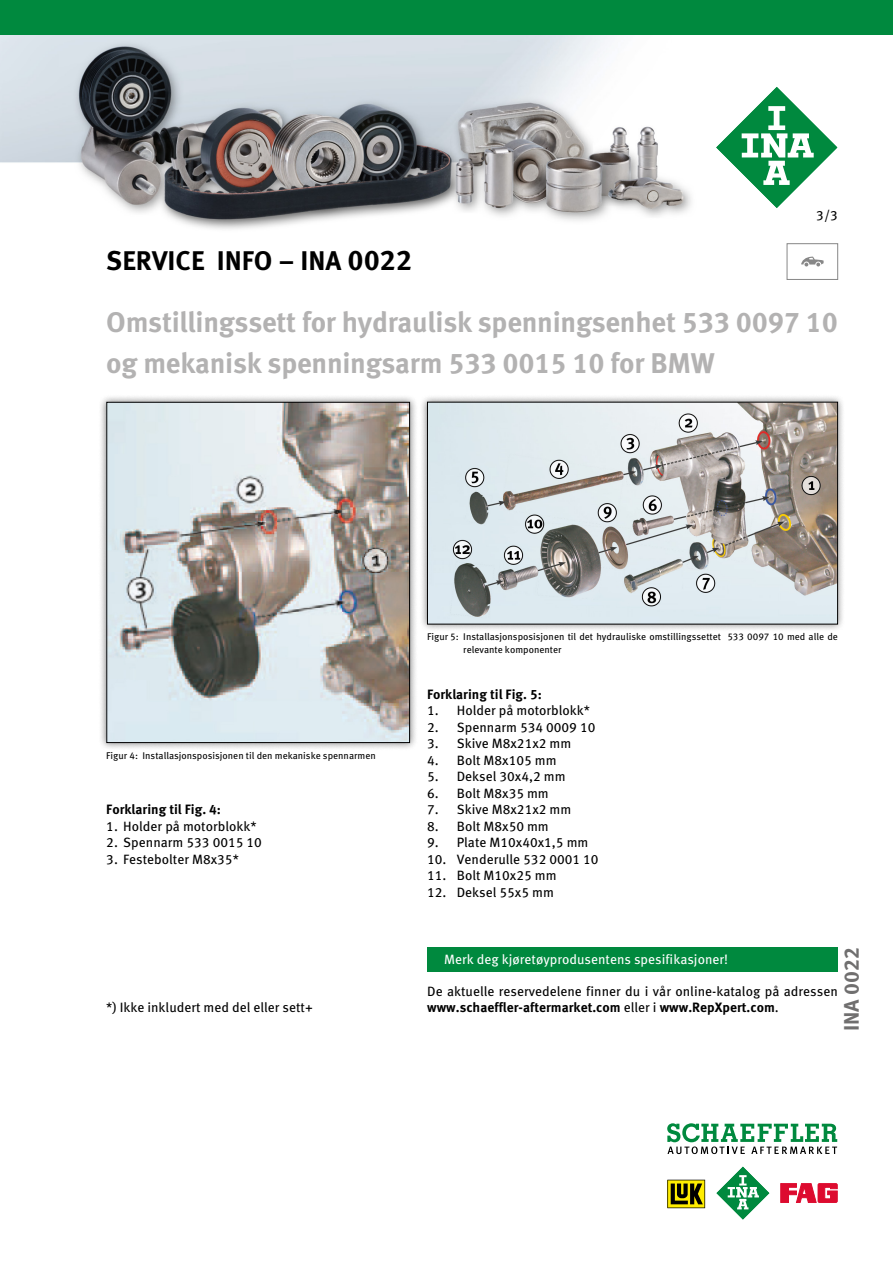
<style>
.page{position:relative;width:893px;height:1263px;background:#fff}
.page>*{position:absolute;margin:0;border:0;box-sizing:border-box;transform-origin:0 0}
.t1{font:700 28.5px/41.4px "Meta Pro";letter-spacing:-.01em;color:#b3b2b2}
.t2{font:700 27px "Meta Pro";color:#000}
.t3{font:700 21px "Meta Pro";color:#706f6f}
.t4{font:13.5px/16.5px "Meta Pro";color:#000}
.t5{font:13.5px "Meta Pro";color:#fff}
.t6{font:700 13.5px "Meta Pro";color:#000}
.t7{font:9.75px/12.8px "Meta Pro";color:#000}
.s1{font-size:28.5px}
.s2{font-weight:700}
</style>
<div class="page">
<div style="left:427px;top:947px;width:411px;height:25px;background:#00893e"></div>
<div style="left:99px;top:394px;width:319px;height:356px;background:#000;opacity:.5"></div>
<img style="left:108px;top:404px;width:300px;height:337px">
<div style="left:106px;top:402px;width:304px;height:341px;border:1px solid #000001"></div>
<div style="left:419px;top:394px;width:426px;height:238px;background:#000;opacity:.5"></div>
<img style="left:429px;top:404px;width:407px;height:218px">
<div style="left:427px;top:402px;width:411px;height:222px;border:1px solid #000"></div>
<img style="left:0;top:34px;width:893px;height:195px">
<svg style="left:667px;top:1180px;width:38px;height:28px"></svg>
<svg style="left:781px;top:1183px;width:56px;height:19px"></svg>
<svg style="left:716px;top:1166px;width:54px;height:54px"></svg>
<svg style="left:667px;top:1123px;width:170px;height:31px"></svg>
<svg style="left:715px;top:85px;width:124px;height:124px"></svg>
<div style="left:0;top:0;width:893px;height:34px;background:#00893e"></div>
<div style="left:787px;top:243px;width:51px;height:37px;border:1px solid #878787"></div>
<svg style="left:801px;top:257px;width:23px;height:9px"></svg>
<h2 class="t2" style="left:106px;top:239px;width:308px">SERVICE INFO – INA <span class="s1">0022</span></h2>
<p class="t4" style="left:816px;top:206px;width:23px">3/3</p>
<h1 class="t1" style="left:106px;top:299px;width:733px">Omstillingssett for hydraulisk spenningsenhet 533 0097 10 og mekanisk spenningsarm 533 0015 10 for BMW</h1>
<p class="t7" style="left:106px;top:748px;width:271px">Figur 4: Installasjonsposisjonen til den mekaniske spennarmen</p>
<p class="t6" style="left:106px;top:799px;width:116px">Forklaring til Fig. 4:</p>
<p class="t4" style="left:106px;top:817px;width:152px">1. Holder på motorblokk*</p>
<p class="t4" style="left:106px;top:833px;width:157px">2. Spennarm 533 0015 10</p>
<p class="t4" style="left:106px;top:850px;width:134px">3. Festebolter M8x35*</p>
<p class="t4" style="left:106px;top:998px;width:208px">*) Ikke inkludert med del eller sett+</p>
<p class="t7" style="left:463px;top:630px;width:376px;text-indent:-36px">Figur 5: Installasjonsposisjonen til det hydrauliske omstillingssettet 533 0097 10 med alle de relevante komponenter</p>
<p class="t6" style="left:427px;top:684px;width:116px">Forklaring til Fig. 5:</p>
<p class="t4" style="left:427px;top:701px;width:165px">1. Holder på motorblokk*</p>
<p class="t4" style="left:427px;top:718px;width:170px">2. Spennarm 534 0009 10</p>
<p class="t4" style="left:427px;top:734px;width:146px">3. Skive M8x21x2 mm</p>
<p class="t4" style="left:427px;top:751px;width:131px">4. Bolt M8x105 mm</p>
<p class="t4" style="left:427px;top:767px;width:140px">5. Deksel 30x4,2 mm</p>
<p class="t4" style="left:427px;top:784px;width:123px">6. Bolt M8x35 mm</p>
<p class="t4" style="left:427px;top:800px;width:146px">7. Skive M8x21x2 mm</p>
<p class="t4" style="left:427px;top:817px;width:123px">8. Bolt M8x50 mm</p>
<p class="t4" style="left:427px;top:833px;width:163px">9. Plate M10x40x1,5 mm</p>
<p class="t4" style="left:427px;top:850px;width:173px">10. Venderulle 532 0001 10</p>
<p class="t4" style="left:427px;top:866px;width:131px">11. Bolt M10x25 mm</p>
<p class="t4" style="left:427px;top:883px;width:128px">12. Deksel 55x5 mm</p>
<h3 class="t3" style="left:835px;top:1031px;width:86px;rotate:-90deg">INA 0022</h3>
<p class="t5" style="left:444px;top:949px;width:285px">Merk deg kjøretøyprodusentens spesifikasjoner!</p>
<p class="t4" style="left:427px;top:982px;width:412px">De aktuelle reservedelene finner du i vår online-katalog på adressen <span class="s2">www.schaeffler-aftermarket.com</span> eller i <span class="s2">www.RepXpert.com</span>.</p>
</div>
